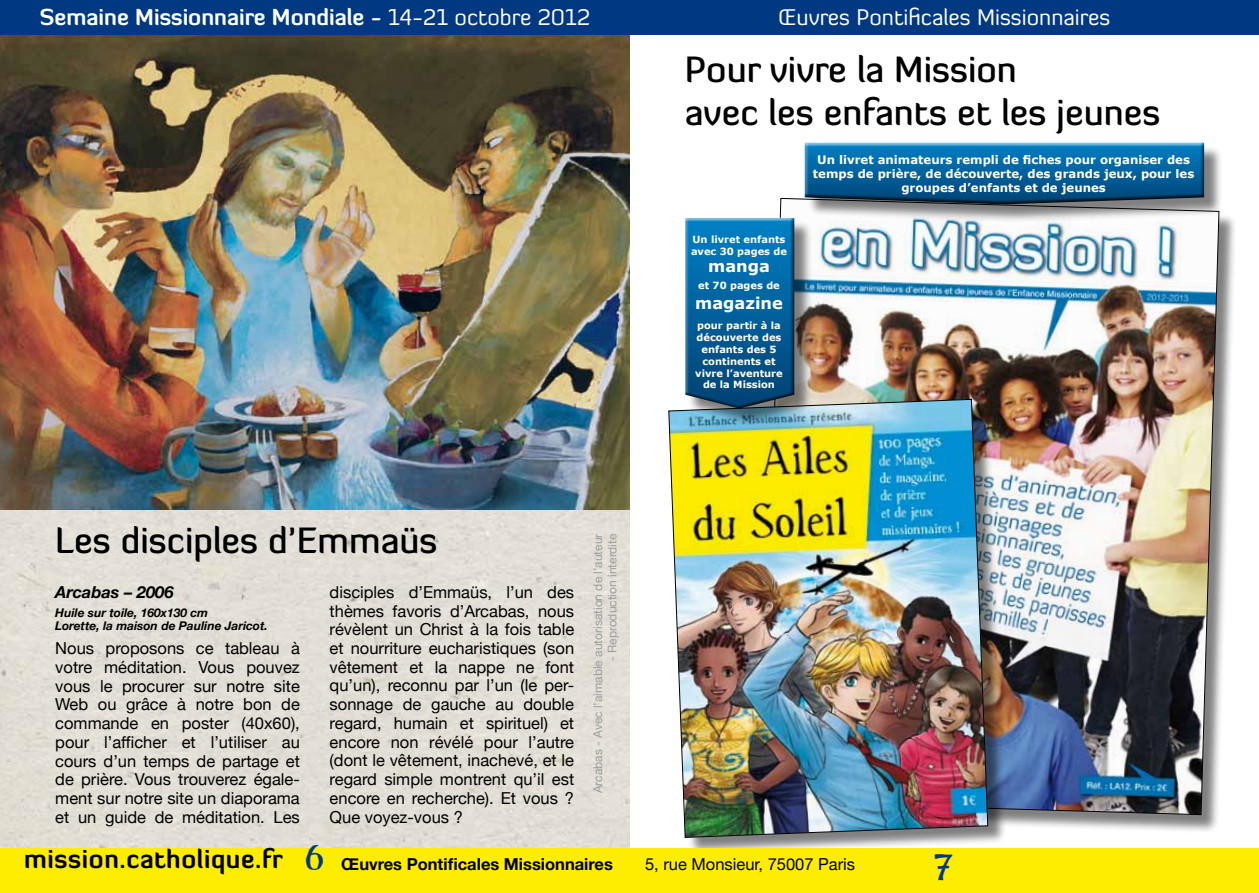
<style>
.page{position:relative;width:1259px;height:893px;background:#fff}
.page>*{position:absolute;margin:0;border:0;box-sizing:border-box;transform-origin:0 0}
.t1{font:39px "Han Srf";color:#003882}
.t2{font:500 36px/43.2px "Diavlo";color:#000}
.t3{font:700 25.5px "Diavlo";letter-spacing:.025em;color:#000}
.t4{font:700 22.5px "Diavlo";color:#fff}
.t5{font:22.5px "Diavlo";color:#fff}
.t6{font:16.5px/18.8px "Helvetica Neue";color:#000;text-align:justify}
.t7{font:700 16.5px "Helvetica Neue";color:#000}
.t8{font:italic 700 16.5px "Helvetica Neue";color:#000}
.t9{font:700 16.2px "Verdana";color:#fff}
.t10{font:12px "Helvetica Neue";color:#9c9e9f}
.t11{font:italic 700 12px/13.5px "Helvetica Neue";color:#000}
.t12{font:700 11.7px/14.1px "Verdana";color:#fff;text-align:center}
.t13{font:700 9.9px/11.9px "Verdana";color:#fff}
.s1{font-weight:400}
</style>
<div class="page">
<div style="left:765px;top:201px;width:472px;height:632px;background:#000;opacity:.5"></div>
<img style="left:765px;top:198px;width:454px;height:617px">
<div style="left:671px;top:402px;width:335px;height:454px;background:#000;opacity:.5"></div>
<img style="left:668px;top:399px;width:320px;height:439px">
<div style="left:0;top:509px;width:629px;height:339px;background:#e2ded5"></div>
<img style="left:0;top:34px;width:629px;height:475px">
<div style="left:0;top:0;width:1259px;height:34px;background:#003882"></div>
<div style="left:0;top:848px;width:1259px;height:45px;background:#ffed00"></div>
<div style="left:806px;top:145px;width:416px;height:78px;background:#000;opacity:.5"></div>
<div style="left:804px;top:142px;width:405px;height:63px;background:#000;opacity:.75"></div>
<div style="left:687px;top:220px;width:126px;height:207px;background:#000;opacity:.5"></div>
<div style="left:684px;top:217px;width:115px;height:192px;background:#000;opacity:.75"></div>
<h3 class="t4" style="left:40px;top:3px;width:552px">Semaine Missionnaire Mondiale - <span class="s1">14-21 octobre 2012</span></h3>
<h3 class="t5" style="left:778px;top:3px;width:333px">Œuvres Pontificales Missionnaires</h3>
<h2 class="t2" style="left:685px;top:47px;width:477px">Pour vivre la Mission<br>avec les enfants et les jeunes</h2>
<h2 class="t2" style="left:55px;top:518px;width:384px">Les disciples d’Emmaüs</h2>
<p class="t8" style="left:55px;top:579px;width:120px">Arcabas – 2006</p>
<p class="t11" style="left:55px;top:605px;width:214px">Huile sur toile, 160x130 cm<br>Lorette, la maison de Pauline Jaricot.</p>
<p class="t6" style="left:55px;top:638px;width:246px">Nous proposons ce tableau à votre méditation. Vous pouvez vous le procurer sur notre site Web ou grâce à notre bon de commande en poster (40x60), pour l’afficher et l’utiliser au cours d’un temps de partage et de prière. Vous trouverez égale&shy;ment sur notre site un diaporama et un guide de méditation. Les</p>
<p class="t6" style="left:330px;top:581px;width:246px">disciples d’Emmaüs, l’un des thèmes favoris d’Arcabas, nous révèlent un Christ à la fois table et nourriture eucharistiques (son vêtement et la nappe ne font qu’un), reconnu par l’un (le per&shy;sonnage de gauche au double regard, humain et spirituel) et encore non révélé pour l’autre (dont le vêtement, inachevé, et le regard simple montrent qu’il est encore en recherche). Et vous ?<br>Que voyez-vous ?</p>
<p class="t10" style="left:588px;top:793px;width:261px;rotate:-90deg">Arcabas - Avec l’aimable autorisation de l’auteur</p>
<p class="t10" style="left:602px;top:661px;width:129px;rotate:-90deg">- Reproduction interdite</p>
<p class="t13" style="left:691px;top:233px;width:98px">Un livret enfants avec 30 pages de</p>
<p class="t9" style="left:708px;top:255px;width:63px">manga</p>
<p class="t13" style="left:698px;top:279px;width:83px">et 70 pages de</p>
<p class="t9" style="left:695px;top:292px;width:89px">magazine</p>
<p class="t13" style="left:695px;top:319px;width:89px;text-align:center">pour partir à la découverte des enfants des 5 continents et vivre l’aventure de la Mission</p>
<p class="t12" style="left:813px;top:152px;width:383px">Un livret animateurs rempli de fiches pour organiser des temps de prière, de découverte, des grands jeux, pour les groupes d’enfants et de jeunes</p>
<h3 class="t3" style="left:24px;top:843px;width:260px">mission.catholique.fr</h3>
<h1 class="t1" style="left:305px;top:838px;width:20px">6</h1>
<p class="t7" style="left:341px;top:849px;width:273px">Œuvres Pontificales Missionnaires</p>
<p class="t6" style="left:645px;top:853px;width:211px">5, rue Monsieur, 75007 Paris</p>
<h1 class="t1" style="left:934px;top:838px;width:21px">7</h1>
</div>
